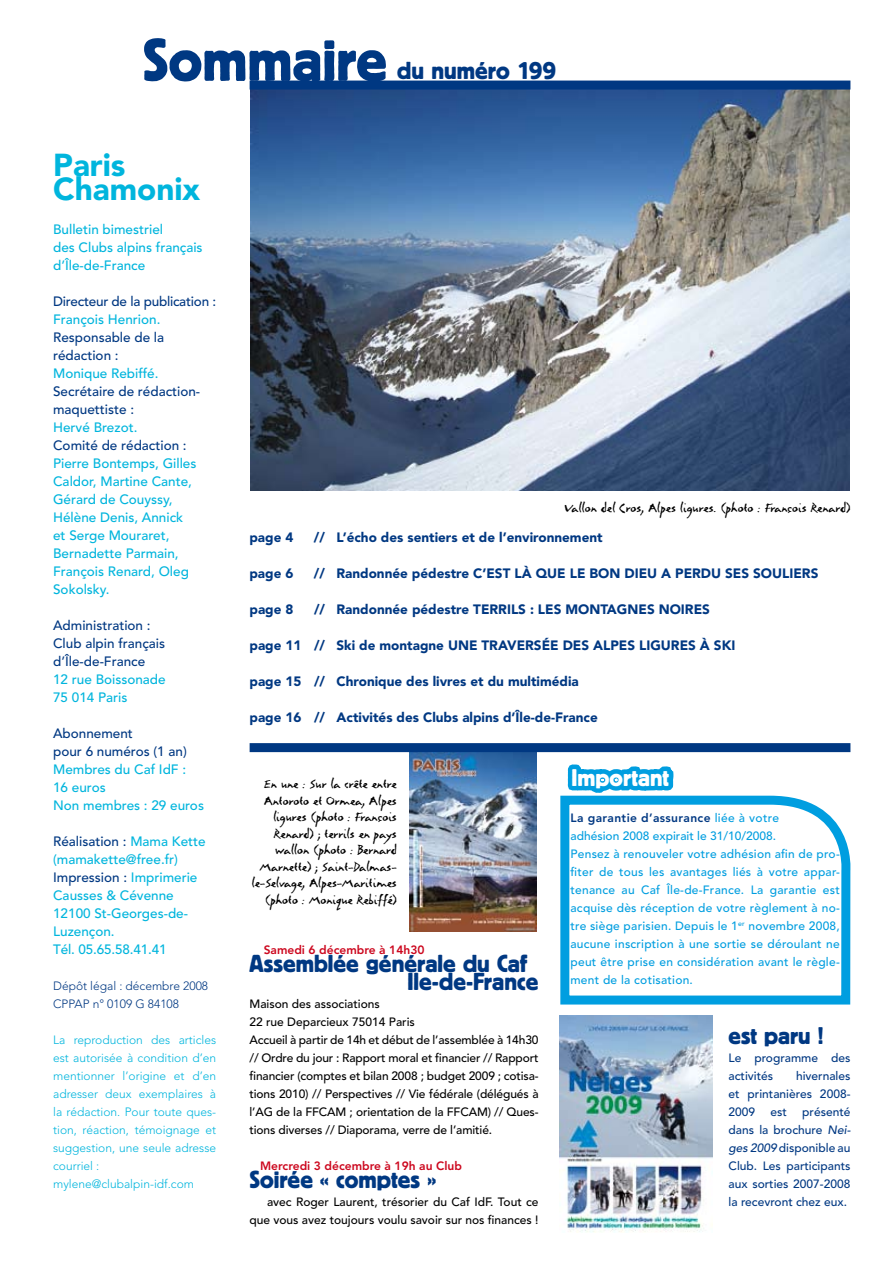
<style>
.page{position:relative;width:893px;height:1263px;background:#fff}
.page>*{position:absolute;margin:0;border:0;box-sizing:border-box;transform-origin:0 0}
.t1{font:60px "Block BE";color:#003882}
.t2{font:900 31.5px/24px "Avenir";color:#00b5dd}
.t3{font:24.45px/18px "Block BE";color:#003882}
.t4{font:24px "Block BE";color:#fff}
.t5{font:24px "Block BE";color:#003882}
.t6{font:16.5px/16.5px "Lettres Eclatees";color:#000;text-align:right}
.t7{font:500 13.5px/18px "Avenir";color:#00b5dd}
.t8{font:900 13.5px "Avenir";color:#003882}
.t9{font:500 13.5px/18px "Avenir";color:#003882}
.t10{font:500 12px/18px "Avenir";letter-spacing:-.01em;color:#000}
.t11{font:500 12px/18px "Avenir";letter-spacing:.02em;color:#009ee0}
.t12{font:300 12px/18px "Avenir";color:#00b5dd}
.t13{font:500 12px/18px "Avenir";color:#003882;text-align:justify}
.t14{font:800 12px "Avenir";color:#cc071e}
.t15{font:300 12px/18px "Avenir";color:#003882}
.s1{color:#003882}
.s2{font-weight:800;color:#003882}
.s3{font-style:italic}
</style>
<div class="page">
<img style="left:410px;top:752px;width:127px;height:179px">
<svg style="left:560px;top:795px;width:291px;height:210px"></svg>
<img style="left:250px;top:90px;width:600px;height:400px">
<img style="left:560px;top:1016px;width:153px;height:216px">
<svg style="left:563px;top:752px;width:115px;height:134px"></svg>
<div style="left:250px;top:81px;width:600px;height:9px;background:#003882"></div>
<div style="left:250px;top:743px;width:600px;height:9px;background:#003882"></div>
<h1 class="t1" style="left:142px;top:26px;width:246px">Sommaire</h1>
<h3 class="t3" style="left:397px;top:61px;width:160px">du numéro 199</h3>
<h2 class="t2" style="left:53px;top:152px;width:148px">Paris<br>Chamonix</h2>
<p class="t7" style="left:53px;top:221px;width:151px">Bulletin bimestriel<br>des Clubs alpins français d’Île-de-France</p>
<p class="t9" style="left:53px;top:293px;width:165px">Directeur de la publication :</p>
<p class="t7" style="left:53px;top:311px;width:109px">François Henrion.</p>
<p class="t9" style="left:53px;top:329px;width:113px">Responsable de la rédaction :</p>
<p class="t7" style="left:53px;top:365px;width:107px">Monique Rebiffé.</p>
<p class="t9" style="left:53px;top:383px;width:149px">Secrétaire de rédaction&shy;maquettiste :</p>
<p class="t7" style="left:53px;top:419px;width:86px">Hervé Brezot.</p>
<p class="t9" style="left:53px;top:437px;width:135px">Comité de rédaction :</p>
<p class="t7" style="left:53px;top:455px;width:145px">Pierre Bontemps, Gilles<br>Caldor, Martine Cante,<br>Gérard de Couyssy,<br>Hélène Denis, Annick et Serge Mouraret,<br>Bernadette Parmain,<br>François Renard, Oleg<br>Sokolsky.</p>
<p class="t9" style="left:53px;top:617px;width:113px">Administration :<br>Club alpin français d’Île-de-France</p>
<p class="t7" style="left:53px;top:671px;width:114px">12 rue Boissonade<br>75 014 Paris</p>
<p class="t9" style="left:53px;top:725px;width:135px">Abonnement<br>pour 6 numéros (1 an)</p>
<p class="t7" style="left:53px;top:761px;width:152px">Membres du Caf IdF :<br>16 euros<br>Non membres : 29 euros</p>
<p class="t7" style="left:53px;top:833px;width:154px"><span class="s1">Réalisation :</span> Mama Kette (mamakette@free.fr)<br><span class="s1">Impression :</span> Imprimerie<br>Causses &amp; Cévenne<br>12100 St--Georges-de-<br>Luzençon.<br>Tél. 05.65.58.41.41</p>
<p class="t15" style="left:53px;top:977px;width:157px">Dépôt légal : décembre 2008<br>CPPAP n° 0109 G 84108</p>
<p class="t12" style="left:53px;top:1031px;width:165px">La reproduction des articles est autorisée à condition d’en mentionner l’origine et d’en adresser deux exemplaires à la rédaction. Pour toute ques&shy;tion, réaction, témoignage et suggestion, une seule adresse courriel : mylene@-clubalpin-idf.com</p>
<p class="t6" style="left:565px;top:501px;width:287px">Vallon del Cros, Alpes ligures. (photo : François Renard)</p>
<p class="t8" style="left:249px;top:529px;width:45px">page 4</p>
<p class="t8" style="left:314px;top:529px;width:290px">// L’écho des sentiers et de l’environnement</p>
<p class="t8" style="left:249px;top:565px;width:45px">page 6</p>
<p class="t8" style="left:314px;top:565px;width:371px">// Randonnée pédestre c’est là que le bon dieu a per</p>
<p class="t8" style="left:701px;top:565px;width:33px">du ses</p>
<p class="t8" style="left:753px;top:565px;width:50px">souliers</p>
<p class="t8" style="left:249px;top:601px;width:45px">page 8</p>
<p class="t8" style="left:314px;top:601px;width:177px">// Randonnée pédestre terr</p>
<p class="t8" style="left:507px;top:601px;width:40px">ils : les</p>
<p class="t8" style="left:565px;top:601px;width:72px">montagnes</p>
<p class="t8" style="left:659px;top:601px;width:36px">noires</p>
<p class="t8" style="left:249px;top:637px;width:250px">page 11 // Ski de montagne une travers</p>
<p class="t8" style="left:542px;top:637px;width:61px">ée des alpes</p>
<p class="t8" style="left:639px;top:637px;width:41px">ligures</p>
<p class="t8" style="left:700px;top:637px;width:37px">à ski</p>
<p class="t8" style="left:250px;top:673px;width:331px">page 15 // Chronique des livres et du multimédia</p>
<p class="t8" style="left:250px;top:709px;width:350px">page 16 // Activités des Clubs alpins d’Île-de-France</p>
<p class="t6" style="left:251px;top:777px;width:147px">En une : Sur la crête entre<br>Antoroto et Ormea, Alpes ligures (photo : François<br>Renard) ; terrils en pays wallon (photo : Bernard<br>Marnette) ; Saint-Dalmas&shy;le-Selvage, Alpes-Maritimes (photo : Monique Rebiffé)</p>
<p class="t14" style="left:264px;top:943px;width:162px">Samedi 6 décembre à 14h30</p>
<h3 class="t3" style="left:407px;top:954px;width:133px;text-indent:-158px">Assemblée générale du Caf<br>Ile-de-France</h3>
<p class="t10" style="left:249px;top:995px;width:291px">Maison des associations<br>22 rue Deparcieux 75014 Paris<br>Accueil à partir de 14h et début de l’assemblée à 14h30 // Ordre du jour : Rapport moral et financier // Rapport financier (comptes et bilan 2008 ; budget 2009 ; cotisa&shy;tions 2010) // Perspectives // Vie fédérale (délégués à l’AG de la FFCAM ; orientation de la FFCAM) // Ques&shy;tions diverses // Diaporama, verre de l’amitié.</p>
<p class="t14" style="left:260px;top:1159px;width:203px">Mercredi 3 décembre à 19h au Club</p>
<h3 class="t3" style="left:249px;top:1170px;width:188px">Soirée « comptes »</h3>
<p class="t10" style="left:249px;top:1193px;width:291px;text-align:right">avec Roger Laurent, trésorier du Caf IdF. Tout ce que vous avez toujours voulu savoir sur nos finances !</p>
<h3 class="t4" style="left:571px;top:764px;width:99px">Important</h3>
<p class="t11" style="left:570px;top:809px;width:271px"><span class="s2">La garantie d’assurance</span> liée à votre<br>adhésion 2008 expirait le 31/10/2008.<br>Pensez à renouveler votre adhésion afin de pro&shy;fiter de tous les avantages liés à votre appar&shy;tenance au Caf Île-de-France. La garantie est acquise dès réception de votre règlement à no&shy;tre siège parisien. Depuis le 1<sup>er</sup> novembre 2008, aucune inscription à une sortie se déroulant ne peut être prise en considération avant le règle&shy;ment de la cotisation.</p>
<h3 class="t5" style="left:729px;top:1022px;width:97px">est paru !</h3>
<p class="t13" style="left:729px;top:1049px;width:123px">Le programme des activités</p>
<p class="t13" style="left:729px;top:1067px;width:123px;text-indent:67px">hivernales et printanières 2008- 2009</p>
<p class="t13" style="left:729px;top:1103px;width:123px;text-indent:74px">présenté dans la brochure <span class="s3">Nei&shy;ges 2009</span> disponible au Club. Les participants aux sorties 2007-2008 la recevront chez eux.</p>
<p class="t13" style="left:770px;top:1103px;width:18px">est</p>
</div>
